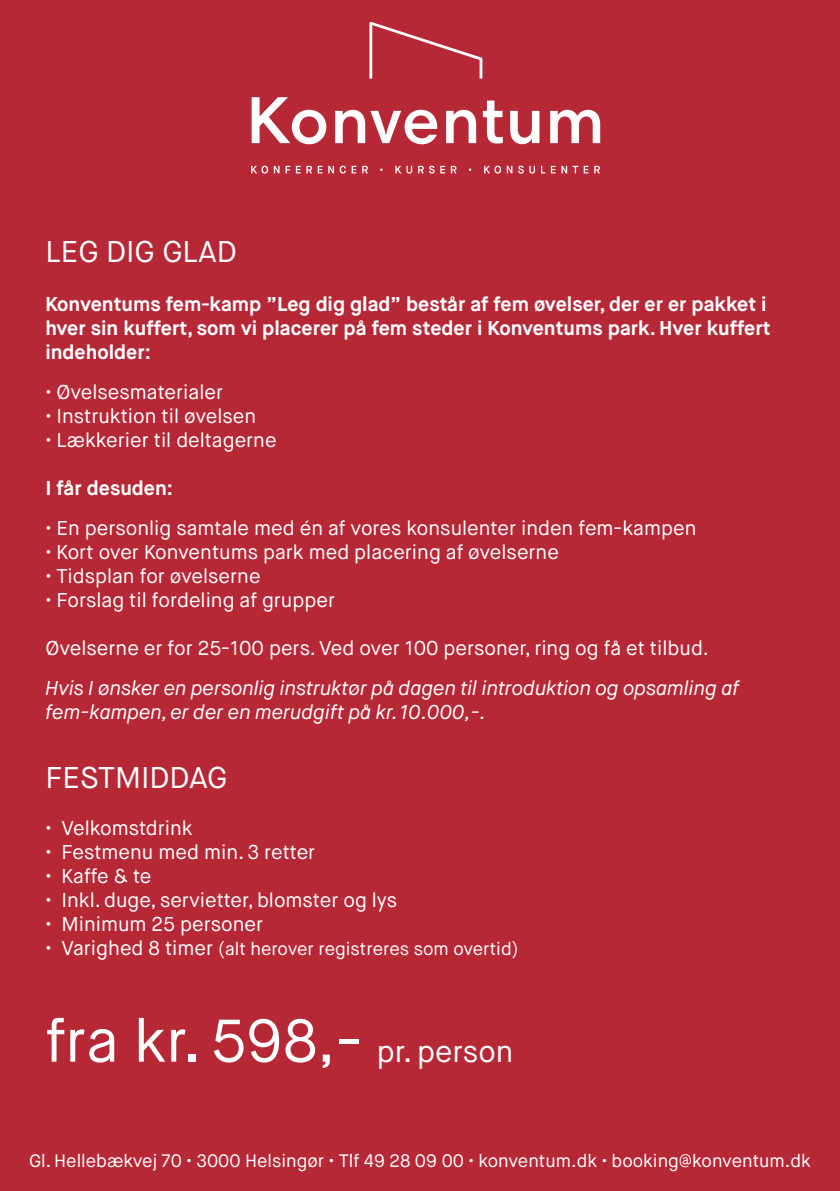
<style>
.page{position:relative;width:840px;height:1191px;background:#fff}
.page>*{position:absolute;margin:0;border:0;box-sizing:border-box;transform-origin:0 0}
.t1{font:60px "Maison Neue";color:#fff}
.t2{font:30px "Maison Neue";color:#fff}
.t3{font:20px "Maison Neue";color:#fff}
.t4{font:700 20px/24px "Maison Neue";color:#fff}
.t5{font:italic 20px/24px "Maison Neue";color:#fff}
.t6{font:18px "Maison Neue";color:#fff}
.s1{font-size:20px}
.s2{font-size:30px}
</style>
<div class="page">
<div style="left:0;top:0;width:839px;height:1191px;background:#b72837"></div>
<svg style="left:251px;top:22px;width:349px;height:152px"></svg>
<p class="t2" style="left:45px;top:233px;width:193px">LEG DIG GLAD</p>
<p class="t4" style="left:45px;top:292px;width:726px">Konventums fem-kamp ”Leg dig glad” består af fem øvelser, der er er pakket i hver sin kuffert, som vi placerer på fem steder i Konventums park. Hver kuffert indeholder:</p>
<p class="t3" style="left:45px;top:379px;width:179px">• Øvelsesmaterialer</p>
<p class="t3" style="left:45px;top:403px;width:212px">• Instruktion til øvelsen</p>
<p class="t3" style="left:45px;top:427px;width:233px">• Lækkerier til deltagerne</p>
<p class="t4" style="left:45px;top:476px;width:129px">I får desuden:</p>
<p class="t3" style="left:45px;top:515px;width:652px">• En personlig samtale med én af vores konsulenter inden fem-kampen</p>
<p class="t3" style="left:45px;top:539px;width:515px">• Kort over Konventums park med placering af øvelserne</p>
<p class="t3" style="left:45px;top:563px;width:217px">• Tidsplan for øvelserne</p>
<p class="t3" style="left:45px;top:587px;width:291px">• Forslag til fordeling af grupper</p>
<p class="t3" style="left:45px;top:635px;width:664px">Øvelserne er for 25-100 pers. Ved over 100 personer, ring og få et tilbud.</p>
<p class="t5" style="left:45px;top:676px;width:695px">Hvis I ønsker en personlig instruktør på dagen til introduktion og opsamling af fem-kampen, er der en merudgift på kr. 10.000,-.</p>
<p class="t2" style="left:45px;top:759px;width:183px">FESTMIDDAG</p>
<p class="t3" style="left:45px;top:815px;width:149px">• Velkomstdrink</p>
<p class="t3" style="left:45px;top:839px;width:271px">• Festmenu med min. 3 retter</p>
<p class="t3" style="left:45px;top:863px;width:108px">• Kaffe &amp; te</p>
<p class="t3" style="left:45px;top:887px;width:353px">• Inkl. duge, servietter, blomster og lys</p>
<p class="t3" style="left:45px;top:911px;width:219px">• Minimum 25 personer</p>
<p class="t6" style="left:45px;top:937px;width:474px"><span class="s1">• Varighed 8 timer</span> (alt herover registreres som overtid)</p>
<p class="t1" style="left:45px;top:1003px;width:469px">fra kr. 598,- <span class="s2">pr. person</span></p>
<p class="t6" style="left:29px;top:1149px;width:782px">Gl. Hellebækvej 70 • 3000 Helsingør • Tlf 49 28 09 00 • konventum.dk • booking@konventum.dk</p>
</div>
